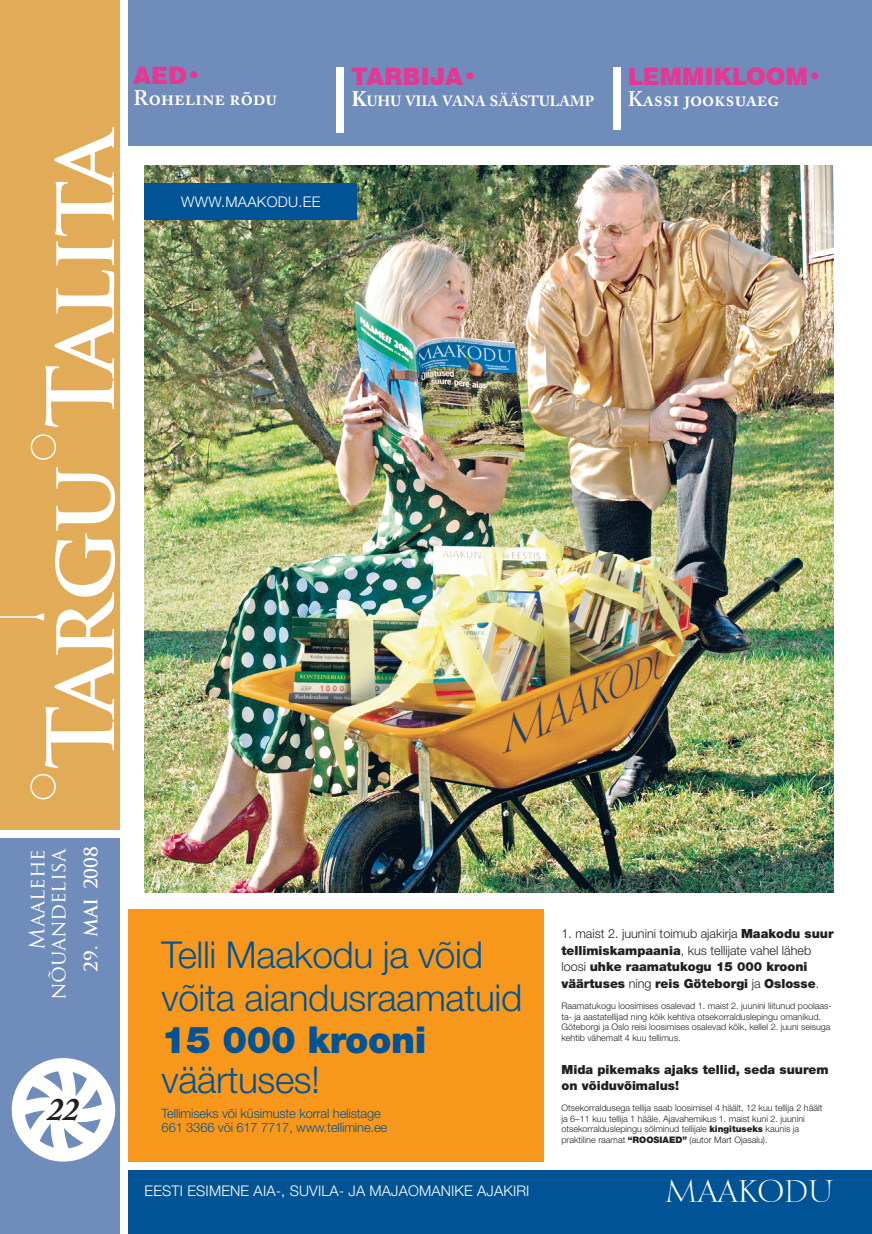
<style>
.page{position:relative;width:872px;height:1234px;background:#fff}
.page>*{position:absolute;margin:0;border:0;box-sizing:border-box;transform-origin:0 0}
.t1{font:700 90px "Trajan Pro";letter-spacing:-.055em;color:#fff}
.t2{font:300 37.05px/42.5px "Helvetica Neue";letter-spacing:-.01em;color:#005495}
.t3{font:900 37.05px "Helvetica Neue";letter-spacing:-.01em;color:#005495}
.t4{font:italic 700 33px "Adobe Caslon Pro";color:#231f20}
.t5{font:30.45px "Calligraphic 810 BT";color:#fff}
.t6{font:900 24px "Swiss 721 BT";letter-spacing:-.01em;color:#e53793}
.t7{font:600 21px "Adobe Caslon Pro";color:#fff}
.t8{font:21px/21px "Trajan Pro";color:#fff;text-align:right}
.t9{font:700 18px "Trajan Pro";color:#fff}
.t10{font:300 14.7px "Helvetica Neue";letter-spacing:.01em;color:#fff}
.t11{font:700 14.7px "Adobe Caslon Pro";color:#fff}
.t12{font:300 12.9px/14.4px "Helvetica Neue";letter-spacing:-.01em;color:#005495}
.t13{font:900 12.6px/16.5px "Helvetica Neue";color:#231f20}
.t14{font:300 9px/10.5px "Helvetica Neue";color:#231f20}
.s1{font-size:21px}
.s2{font-weight:300}
.s3{font-weight:900}
</style>
<div class="page">
<img style="left:145px;top:166px;width:688px;height:726px">
<div style="left:128px;top:909px;width:415px;height:252px;background:#f7981d"></div>
<div style="left:128px;top:1169px;width:744px;height:64px;background:#005495"></div>
<div style="left:145px;top:183px;width:212px;height:36px;background:#005495"></div>
<div style="left:126px;top:0;width:746px;height:151px;background:#708cba"></div>
<div style="left:0;top:0;width:121px;height:830px;background:#e2ab58"></div>
<div style="left:0;top:837px;width:121px;height:396px;background:#708cba"></div>
<svg style="left:34px;top:613px;width:10px;height:7px"></svg>
<hr style="left:0;top:616px;width:42px;height:1px;background:#fff">
<div style="left:31px;top:434px;width:25px;height:25px;border:2px solid #fff;border-radius:50%"></div>
<div style="left:30px;top:773px;width:26px;height:26px;border:2px solid #fff;border-radius:50%"></div>
<div style="left:121px;top:0;width:7px;height:1233px;background:#fff"></div>
<img style="left:12px;top:1058px;width:103px;height:103px">
<div style="left:123px;top:146px;width:749px;height:6px;background:#fff"></div>
<div style="left:336px;top:67px;width:7px;height:66px;background:#fff"></div>
<div style="left:613px;top:67px;width:7px;height:63px;background:#fff"></div>
<h1 class="t1" style="left:25px;top:769px;width:649px;rotate:-90deg">Targu Talita</h1>
<h3 class="t6" style="left:134px;top:61px;width:69px">AED•</h3>
<h3 class="t7" style="left:134px;top:86px;width:145px">Roheline rõdu</h3>
<h3 class="t10" style="left:181px;top:192px;width:141px">www.MAAKOdU.EE</h3>
<h3 class="t6" style="left:351px;top:62px;width:127px">TARBIJA•</h3>
<h3 class="t11" style="left:351px;top:92px;width:244px"><span class="s1">K</span>UHU VIIA VANA SÄÄSTULAMP</h3>
<h3 class="t6" style="left:628px;top:62px;width:196px">LEMMIKLOOM•</h3>
<h3 class="t7" style="left:628px;top:86px;width:153px">Kassi jooksuaeg</h3>
<h3 class="t8" style="left:26px;top:1000px;width:154px;rotate:-90deg">Maalehe nõuandelisa</h3>
<h3 class="t9" style="left:80px;top:971px;width:127px;rotate:-90deg">29. MAI 2008</h3>
<h3 class="t4" style="left:47px;top:1089px;width:34px">22</h3>
<h3 class="t13" style="left:561px;top:925px;width:274px"><span class="s2">1. maist 2. juunini toimub ajakirja</span> Maakodu suur tellimiskampaania<span class="s2">, kus tellijate vahel läheb loosi</span> uhke raamatukogu 15 000 krooni väärtuses <span class="s2">ning</span> reis Göteborgi <span class="s2">ja</span> Oslosse<span class="s2">.</span></h3>
<p class="t14" style="left:561px;top:1000px;width:272px">Raamatukogu loosimises osalevad 1. maist 2. juunini liitunud poolaas&shy;ta- ja aastatellijad ning kõik kehtiva otsekorralduslepingu omanikud.<br>Göteborgi ja Oslo reisi loosimises osalevad kõik, kellel 2. juuni seisuga kehtib vähemalt 4 kuu tellimus.</p>
<h2 class="t2" style="left:162px;top:932px;width:362px">Telli Maakodu ja võid võita aiandusraamatuid</h2>
<h2 class="t3" style="left:162px;top:1017px;width:266px">15 000 krooni</h2>
<h2 class="t2" style="left:162px;top:1057px;width:160px">väärtuses!</h2>
<h3 class="t13" style="left:561px;top:1060px;width:268px">Mida pikemaks ajaks tellid, seda suurem on võiduvõimalus!</h3>
<p class="t14" style="left:561px;top:1102px;width:262px">Otsekorraldusega tellija saab loosimisel 4 häält, 12 kuu tellija 2 häält ja 6–11 kuu tellija 1 hääle. Ajavahemikus 1. maist kuni 2. juunini otsekorralduslepingu sõlminud tellijale <span class="s3">kingituseks</span> kaunis ja praktiline raamat <span class="s3">“ROOSIAED”</span> (autor Mart Ojasalu).</p>
<h3 class="t12" style="left:162px;top:1105px;width:227px">Tellimiseks või küsimuste korral helistage<br>661 3366 või 617 7717, www.tellimine.ee</h3>
<h3 class="t10" style="left:145px;top:1181px;width:386px">EESTI ESIMENE AIA-, SUVILA- JA MAJAOMANIKE AJAKIRI</h3>
<h3 class="t5" style="left:665px;top:1172px;width:170px">MAAKODU</h3>
</div>
